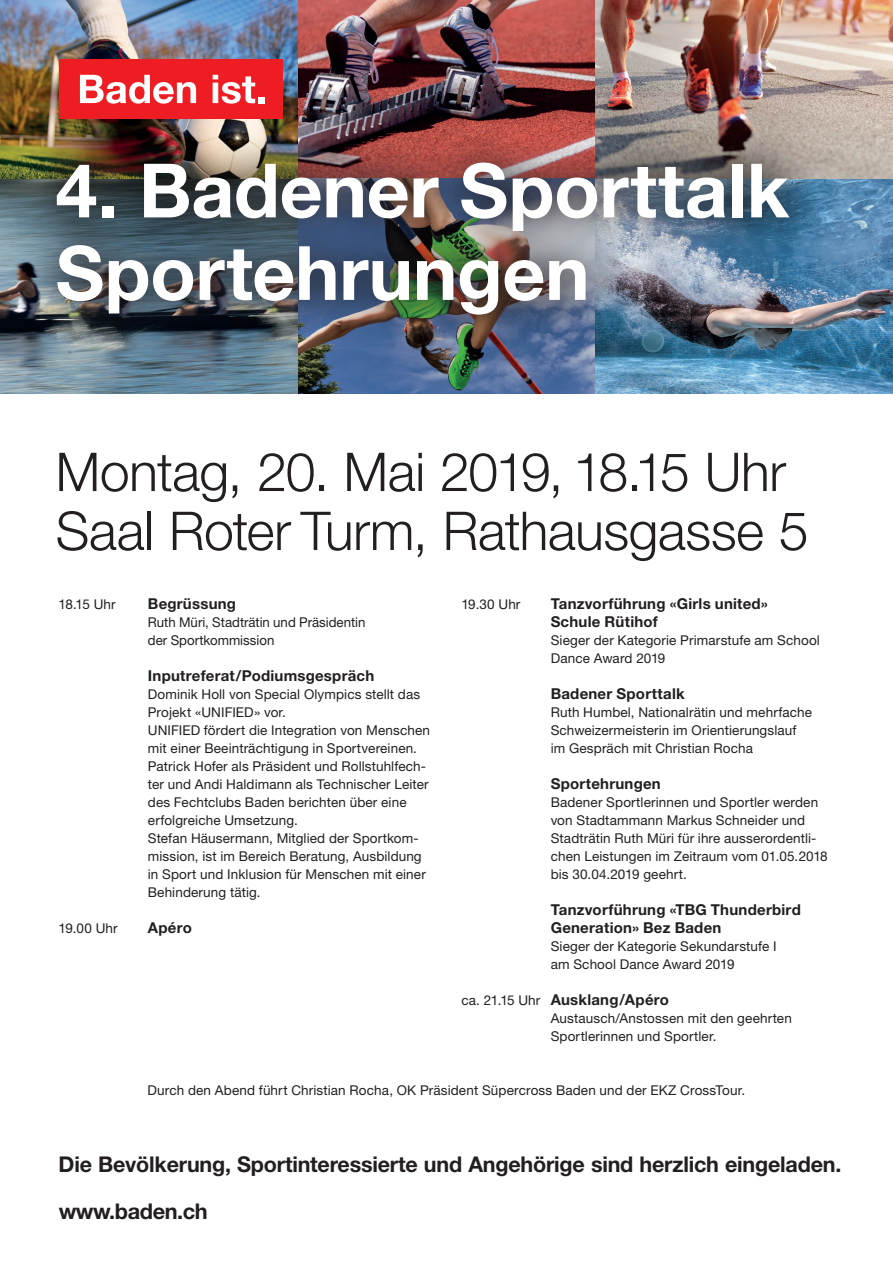
<style>
.page{position:relative;width:893px;height:1263px;background:#fff}
.page>*{position:absolute;margin:0;border:0;box-sizing:border-box;transform-origin:0 0}
.t1{font:700 75px/82.5px "Helvetica Neue";letter-spacing:-.005em;color:#fff}
.t2{font:300 53.55px/58.9px "Helvetica Neue";letter-spacing:-.01em;color:#231f20}
.t3{font:700 21.75px "Helvetica Neue";letter-spacing:-.01em;color:#231f20}
.t4{font:700 15px/18px "Helvetica Neue";letter-spacing:.015em;color:#231f20}
.t5{font:13.5px/18px "Helvetica Neue";letter-spacing:.01em;color:#231f20}
.s1{font-weight:400;font-size:13.5px}
</style>
<div class="page">
<img style="left:0;top:0;width:893px;height:393px">
<img style="left:17px;top:121px;width:811px;height:234px">
<div style="left:60px;top:60px;width:223px;height:59px;background:#ee1d23"></div>
<svg style="left:80px;top:75px;width:116px;height:29px"></svg>
<svg style="left:213px;top:75px;width:51px;height:29px"></svg>
<h1 class="t1" style="left:56px;top:148px;width:735px">4. Badener Sporttalk<br>Sportehrungen</h1>
<h2 class="t2" style="left:56px;top:441px;width:754px">Montag, 20. Mai 2019, 18.15 Uhr<br>Saal Roter Turm, Rathausgasse 5</h2>
<p class="t5" style="left:461px;top:595px;width:61px">19.30 Uhr</p>
<p class="t4" style="left:551px;top:595px;width:218px">Tanzvorführung «Girls united»<br>Schule Rütihof</p>
<p class="t5" style="left:551px;top:631px;width:271px">Sieger der Kategorie Primarstufe am School<br>Dance Award 2019</p>
<p class="t4" style="left:551px;top:685px;width:135px">Badener Sporttalk</p>
<p class="t5" style="left:551px;top:703px;width:263px">Ruth Humbel, Nationalrätin und mehrfache<br>Schweizermeisterin im Orientierungslauf im Gespräch mit Christian Rocha</p>
<p class="t4" style="left:551px;top:775px;width:112px">Sportehrungen</p>
<p class="t5" style="left:551px;top:793px;width:279px">Badener Sportlerinnen und Sportler werden von Stadtammann Markus Schneider und Stadträtin Ruth Müri für ihre ausserordentli&shy;chen Leistungen im Zeitraum vom 01.05.2018 bis 30.04.2019 geehrt.</p>
<p class="t4" style="left:551px;top:901px;width:252px">Tanzvorführung «TBG Thunderbird<br>Generation» Bez Baden</p>
<p class="t5" style="left:551px;top:937px;width:227px">Sieger der Kategorie Sekundarstufe I am School Dance Award 2019</p>
<p class="t4" style="left:461px;top:991px;width:209px"><span class="s1">ca. 21.15 Uhr</span> Ausklang/Apéro</p>
<p class="t5" style="left:551px;top:1009px;width:243px">Austausch/Anstossen mit den geehrten<br>Sportlerinnen und Sportler.</p>
<p class="t5" style="left:59px;top:595px;width:59px">18.15 Uhr</p>
<p class="t4" style="left:148px;top:595px;width:90px">Begrüssung</p>
<p class="t5" style="left:148px;top:613px;width:219px">Ruth Müri, Stadträtin und Präsidentin der Sportkommission</p>
<p class="t4" style="left:148px;top:667px;width:228px">Inputreferat/Podiumsgespräch</p>
<p class="t5" style="left:148px;top:685px;width:284px">Dominik Holl von Special Olympics stellt das Projekt «UNIFIED» vor.<br>UNIFIED fördert die Integration von Menschen mit einer Beeinträchtigung in Sportvereinen.<br>Patrick Hofer als Präsident und Rollstuhlfech&shy;ter und Andi Haldimann als Technischer Leiter des Fechtclubs Baden berichten über eine erfolgreiche Umsetzung.<br>Stefan Häusermann, Mitglied der Sportkom&shy;mission, ist im Bereich Beratung, Ausbildung in Sport und Inklusion für Menschen mit einer Behinderung tätig.</p>
<p class="t5" style="left:59px;top:919px;width:61px">19.00 Uhr</p>
<p class="t4" style="left:148px;top:919px;width:46px">Apéro</p>
<p class="t5" style="left:147px;top:1081px;width:599px">Durch den Abend führt Christian Rocha, OK Präsident Süpercross Baden und der EKZ CrossTour.</p>
<h3 class="t3" style="left:59px;top:1150px;width:784px">Die Bevölkerung, Sportinteressierte und Angehörige sind herzlich eingeladen.</h3>
<h3 class="t3" style="left:59px;top:1198px;width:151px">www.baden.ch</h3>
</div>
